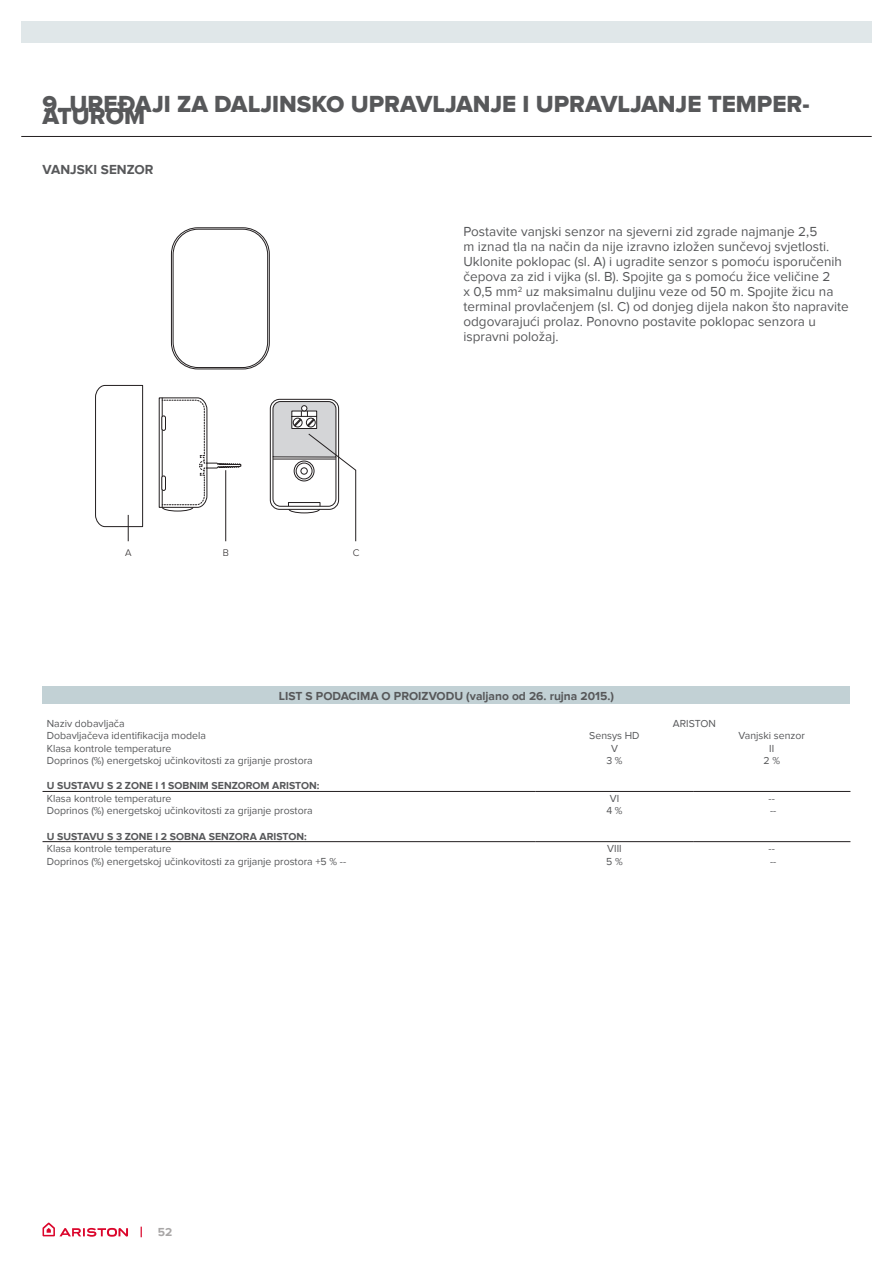
<style>
.page{position:relative;width:893px;height:1263px;background:#fff}
.page>*{position:absolute;margin:0;border:0;box-sizing:border-box;transform-origin:0 0}
._09-Note{font:24px "Proxima Nova Extrabld";color:#57585a}
._09-Note-2{font:13.5px/15px "Proxima Nova";color:#57585a}
.t1{font:700 13.5px "Proxima Nova";color:#57585a}
._09-Note-3{font:700 12px "Proxima Nova";color:#57585a}
.t2{font:700 12px "Proxima Nova";color:#a8a6a6}
._09-Note-4{font:10.5px "Proxima Nova";color:#57585a}
._09-Note-5{font:700 10.5px "Proxima Nova";color:#57585a}
.t3{font:300 9.9px "Proxima Nova";color:#231f20}
.s1{font-size:15px;color:#db052b}
</style>
<div class="page">
<hr style="left:21px;top:136px;width:851px;height:1px;background:#231f20">
<div style="left:21px;top:21px;width:851px;height:21px;background:#e0e7e9"></div>
<svg style="left:43px;top:1222px;width:85px;height:15px"></svg>
<div style="left:43px;top:687px;width:807px;height:17px;background:#c2d1d5"></div>
<hr style="left:43px;top:841px;width:493px;height:1px;background:#231f20">
<hr style="left:536px;top:841px;width:157px;height:1px;background:#231f20">
<hr style="left:693px;top:841px;width:157px;height:1px;background:#231f20">
<hr style="left:43px;top:791px;width:493px;height:1px;background:#231f20">
<hr style="left:536px;top:791px;width:157px;height:1px;background:#231f20">
<hr style="left:693px;top:791px;width:157px;height:1px;background:#231f20">
<div style="left:171px;top:227px;width:99px;height:142px;border:1px solid #231f20;border-radius:26px"></div>
<div style="left:173px;top:229px;width:95px;height:139px;border:1px solid #231f20;border-radius:25px"></div>
<svg style="left:95px;top:384px;width:146px;height:157px"></svg>
<hr style="left:225px;top:470px;width:1px;height:71px;background:#231f20">
<div style="left:270px;top:399px;width:69px;height:111px;border:1px solid #231f20;border-radius:9px"></div>
<svg style="left:272px;top:401px;width:84px;height:141px"></svg>
<p class="_09-Note" style="left:43px;top:90px;width:769px">9. UREĐAJI ZA DALJINSKO UPRAVLJANJE I UPRAVLJANJE TEMPER-</p>
<p class="_09-Note" style="left:43px;top:102px;width:104px">ATUROM</p>
<p class="t1" style="left:43px;top:162px;width:113px">VANJSKI SENZOR</p>
<p class="t3" style="left:125px;top:549px;width:8px">A</p>
<p class="t3" style="left:223px;top:549px;width:8px">B</p>
<p class="t3" style="left:353px;top:549px;width:8px">C</p>
<p class="_09-Note-2" style="left:463px;top:224px;width:387px">Postavite vanjski senzor na sjeverni zid zgrade najmanje 2,5<br>m iznad tla na način da nije izravno izložen sunčevoj svjetlosti.<br>Uklonite poklopac (sl. A) i ugradite senzor s pomoću isporučenih čepova za zid i vijka (sl. B). Spojite ga s pomoću žice veličine 2<br>x 0,5 mm<sup>2</sup> uz maksimalnu duljinu veze od 50 m. Spojite žicu na terminal provlačenjem (sl. C) od donjeg dijela nakon što napravite odgovarajući prolaz. Ponovno postavite poklopac senzora u ispravni položaj.</p>
<p class="_09-Note-3" style="left:279px;top:689px;width:337px">LIST S PODACIMA O PROIZVODU (valjano od 26. rujna 2015.)</p>
<p class="_09-Note-4" style="left:47px;top:717px;width:79px">Naziv dobavljača</p>
<p class="_09-Note-4" style="left:673px;top:717px;width:45px">ARISTON</p>
<p class="_09-Note-4" style="left:47px;top:730px;width:161px">Dobavljačeva identifikacija modela</p>
<p class="_09-Note-4" style="left:589px;top:730px;width:52px">Sensys HD</p>
<p class="_09-Note-4" style="left:739px;top:730px;width:68px">Vanjski senzor</p>
<p class="_09-Note-4" style="left:47px;top:742px;width:126px">Klasa kontrole temperature</p>
<p class="_09-Note-4" style="left:611px;top:742px;width:8px">V</p>
<p class="_09-Note-4" style="left:769px;top:742px;width:7px">II</p>
<p class="_09-Note-4" style="left:47px;top:755px;width:267px">Doprinos (%) energetskoj učinkovitosti za grijanje prostora</p>
<p class="_09-Note-4" style="left:606px;top:755px;width:18px">3 %</p>
<p class="_09-Note-4" style="left:763px;top:755px;width:18px">2 %</p>
<p class="_09-Note-5" style="left:47px;top:780px;width:274px">U SUSTAVU S 2 ZONE I 1 SOBNIM SENZOROM ARISTON:</p>
<p class="_09-Note-4" style="left:47px;top:792px;width:126px">Klasa kontrole temperature</p>
<p class="_09-Note-4" style="left:610px;top:792px;width:11px">VI</p>
<p class="_09-Note-4" style="left:769px;top:792px;width:8px">--</p>
<p class="_09-Note-4" style="left:47px;top:805px;width:267px">Doprinos (%) energetskoj učinkovitosti za grijanje prostora</p>
<p class="_09-Note-4" style="left:606px;top:805px;width:18px">4 %</p>
<p class="_09-Note-4" style="left:770px;top:805px;width:8px">--</p>
<p class="_09-Note-5" style="left:47px;top:830px;width:261px">U SUSTAVU S 3 ZONE I 2 SOBNA SENZORA ARISTON:</p>
<p class="_09-Note-4" style="left:47px;top:842px;width:126px">Klasa kontrole temperature</p>
<p class="_09-Note-4" style="left:607px;top:842px;width:16px">VIII</p>
<p class="_09-Note-4" style="left:769px;top:842px;width:8px">--</p>
<p class="_09-Note-4" style="left:47px;top:855px;width:301px">Doprinos (%) energetskoj učinkovitosti za grijanje prostora +5 % --</p>
<p class="_09-Note-4" style="left:606px;top:855px;width:18px">5 %</p>
<p class="_09-Note-4" style="left:770px;top:855px;width:8px">--</p>
<p class="t2" style="left:140px;top:1225px;width:34px"><span class="s1">|</span> 52</p>
</div>
